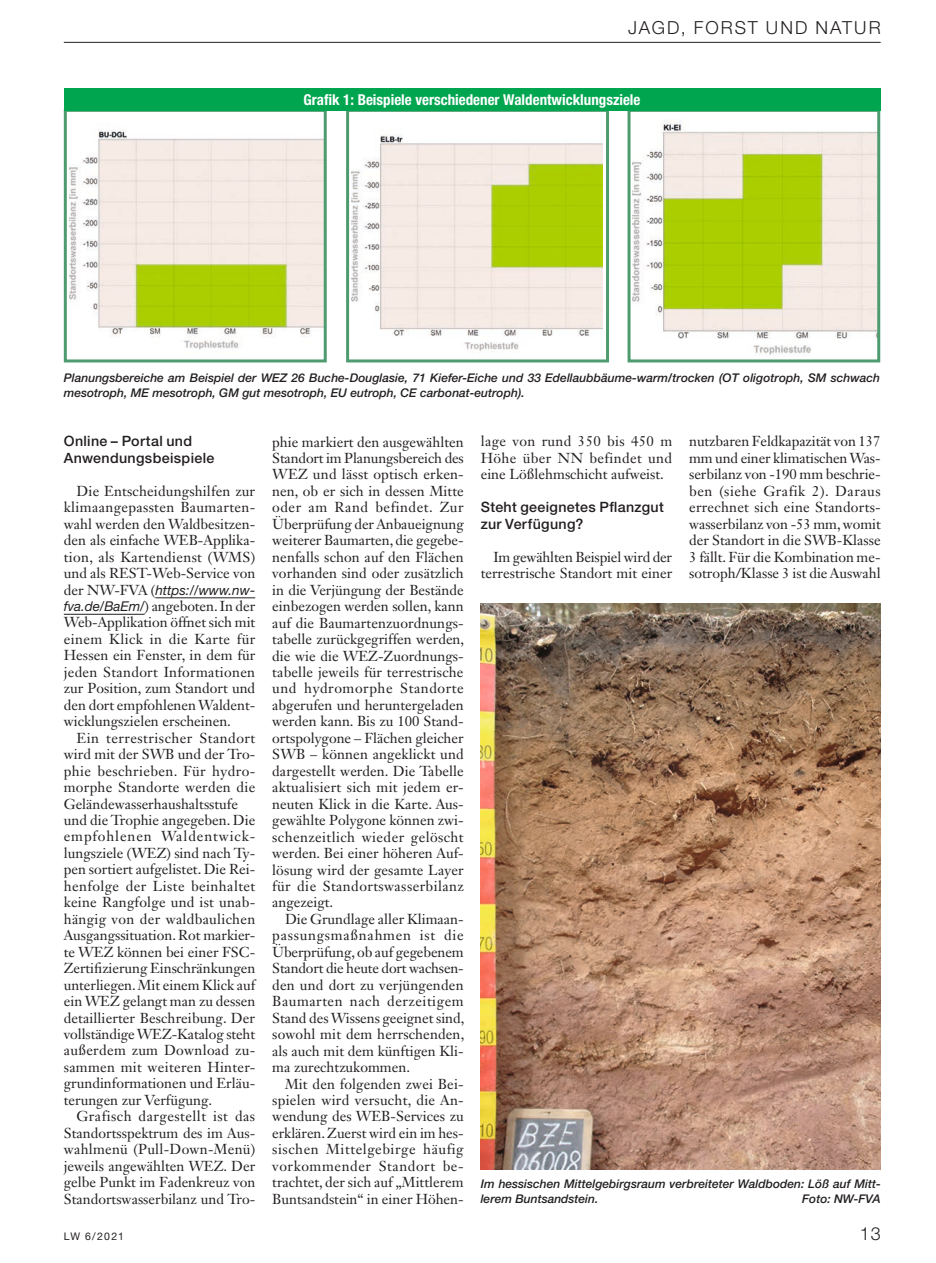
<style>
.page{position:relative;width:936px;height:1263px;background:#fff}
.page>*{position:absolute;margin:0;border:0;box-sizing:border-box;transform-origin:0 0}
.t1{font:300 18px "Helvetica Neue LT Std";letter-spacing:.11em;color:#231f20}
.Tabelle_Head{font:700 condensed 15px "Helvetica Neue LT Std";color:#fff}
.Grundschrift{font:14.25px/16.5px "Janson Text LT Std";color:#231f20;text-align:justify}
.Zwischenüberschrift{font:500 14.25px/16.5px "Helvetica Neue LT Std";letter-spacing:.025em;color:#231f20}
.Grundschrift-2{font:italic 13.5px "Helvetica Neue LT Std";color:#231f20}
.Bildunterschrift{font:italic 500 12px/15px "Helvetica Neue LT Std";color:#231f20}
.t2{font:10.5px "Helvetica Neue LT Std";letter-spacing:.11em;color:#231f20}
.s1{font-family:"Janson Text LT Std";font-style:normal;font-size:14.25px}
.s2{font-family:"Helvetica Neue LT Std";font-style:italic;font-size:13.5px}
</style>
<div class="page">
<hr style="left:64px;top:42px;width:816px;height:1px;background:#231f20">
<hr style="left:155px;top:597px;width:100px;height:1px;background:#231f20">
<hr style="left:64px;top:614px;width:81px;height:1px;background:#231f20">
<img style="left:69px;top:130px;width:254px;height:220px">
<div style="left:64px;top:109px;width:263px;height:253px;border:3px solid #4f9b70"></div>
<img style="left:352px;top:134px;width:250px;height:217px">
<div style="left:346px;top:109px;width:263px;height:253px;border:3px solid #4f9b70"></div>
<img style="left:632px;top:120px;width:244px;height:235px">
<div style="left:627px;top:109px;width:253px;height:253px;border:3px solid #4f9b70"></div>
<div style="left:64px;top:89px;width:816px;height:22px;background:#00a54f"></div>
<img style="left:480px;top:603px;width:400px;height:567px">
<p class="t1" style="left:628px;top:17px;width:254px">JAGD, FORST UND NATUR</p>
<p class="Tabelle_Head" style="left:303px;top:91px;width:338px">Grafik 1: Beispiele verschiedener Waldentwicklungsziele</p>
<p class="Bildunterschrift" style="left:64px;top:370px;width:817px">Planungsbereiche am Beispiel der WEZ 26 Buche-Douglasie, 71 Kiefer-Eiche und 33 Edellaubbäume-warm/trocken (OT oligotroph, SM schwach mesotroph, ME mesotroph, GM gut mesotroph, EU eutroph, CE carbonat-eutroph).</p>
<p class="Zwischenüberschrift" style="left:64px;top:433px;width:152px">Online – Portal und<br>Anwendungsbeispiele</p>
<p class="Grundschrift" style="left:64px;top:482px;width:193px;text-indent:13px">Die Entscheidungshilfen zur klimaangepassten Baumarten&shy;wahl werden den Waldbesitzen&shy;den als einfache WEB-Applika&shy;tion, als Kartendienst (WMS) und als REST-Web-Service von</p>
<p class="Grundschrift-2" style="left:64px;top:582px;width:193px"><span class="s1">der NW-FVA (</span>https://www.nw-</p>
<p class="Grundschrift" style="left:64px;top:598px;width:193px"><span class="s2">fva.de/BaEm/</span>) angeboten. In der Web-Applikation öffnet sich mit einem Klick in die Karte für Hessen ein Fenster, in dem für jeden Standort Informationen zur Position, zum Standort und den dort empfohlenen Waldent&shy;wicklungszielen erscheinen.</p>
<p class="Grundschrift" style="left:64px;top:729px;width:193px;text-align:left;text-indent:13px">Ein terrestrischer Standort wird mit der SWB und der Tro&shy;phie beschrieben. Für hydro&shy;morphe Standorte werden die<br>Geländewasserhaushaltsstufe und die Trophie angegeben. Die empfohlenen Waldentwick&shy;lungsziele (WEZ) sind nach Ty&shy;pen sortiert aufgelistet. Die Rei&shy;henfolge der Liste beinhaltet keine Rangfolge und ist unab&shy;hängig von der waldbaulichen<br>Ausgangssituation. Rot markier&shy;te WEZ können bei einer FSC-<br>Zertifizierung Einschränkungen unterliegen. Mit einem Klick auf ein WEZ gelangt man zu dessen detaillierter Beschreibung. Der vollständige WEZ-Katalog steht außerdem zum Download zu&shy;sammen mit weiteren Hinter&shy;grundinformationen und Erläu&shy;terungen zur Verfügung.</p>
<p class="Grundschrift" style="left:64px;top:1108px;width:193px;text-indent:13px">Grafisch dargestellt ist das Standortsspektrum des im Aus&shy;wahlmenü (Pull-Down-Menü) jeweils angewählten WEZ. Der gelbe Punkt im Fadenkreuz von Standortswasserbilanz und Tro-</p>
<p class="Grundschrift" style="left:272px;top:433px;width:193px">phie markiert den ausgewählten Standort im Planungsbereich des WEZ und lässt optisch erken&shy;nen, ob er sich in dessen Mitte oder am Rand befindet. Zur Überprüfung der Anbaueignung weiterer Baumarten, die gegebe&shy;nenfalls schon auf den Flächen vorhanden sind oder zusätzlich in die Verjüngung der Bestände einbezogen werden sollen, kann auf die Baumartenzuordnungs&shy;tabelle zurückgegriffen werden, die wie die WEZ-Zuordnungs&shy;tabelle jeweils für terrestrische und hydromorphe Standorte abgerufen und heruntergeladen werden kann. Bis zu 100 Stand&shy;ortspolygone – Flächen gleicher SWB – können angeklickt und dargestellt werden. Die Tabelle aktualisiert sich mit jedem er&shy;neuten Klick in die Karte. Aus&shy;gewählte Polygone können zwi&shy;schenzeitlich wieder gelöscht werden. Bei einer höheren Auf&shy;lösung wird der gesamte Layer für die Standortswasserbilanz angezeigt.</p>
<p class="Grundschrift" style="left:272px;top:910px;width:194px;text-indent:13px">Die Grundlage aller Klimaan&shy;passungsmaßnahmen ist die Überprüfung, ob auf gegebenem Standort die heute dort wachsen&shy;den und dort zu verjüngenden Baumarten nach derzeitigem Stand des Wissens geeignet sind, sowohl mit dem herrschenden, als auch mit dem künftigen Kli&shy;ma zurechtzukommen.</p>
<p class="Grundschrift" style="left:272px;top:1075px;width:193px;text-indent:13px">Mit den folgenden zwei Bei&shy;spielen wird versucht, die An&shy;wendung des WEB-Services zu erklären. Zuerst wird ein im hes&shy;sischen Mittelgebirge häufig vorkommender Standort be&shy;trachtet, der sich auf „Mittlerem Buntsandstein“ in einer Höhen-</p>
<p class="Grundschrift" style="left:480px;top:433px;width:193px">lage von rund 350 bis 450 m Höhe über NN befindet und eine Lößlehmschicht aufweist.</p>
<p class="Zwischenüberschrift" style="left:480px;top:499px;width:185px">Steht geeignetes Pflanzgut zur Verfügung?</p>
<p class="Grundschrift" style="left:480px;top:548px;width:193px;text-align:right">Im gewählten Beispiel wird der terrestrische Standort mit einer</p>
<p class="Grundschrift" style="left:689px;top:433px;width:193px">nutzbaren Feldkapazität von 137 mm und einer klimatischen Was&shy;serbilanz von -190 mm beschrie&shy;ben (siehe Grafik 2). Daraus errechnet sich eine Standorts&shy;wasserbilanz von -53 mm, womit der Standort in die SWB-Klasse 3 fällt. Für die Kombination me&shy;sotroph/Klasse 3 ist die Auswahl</p>
<p class="Bildunterschrift" style="left:480px;top:1175px;width:401px">Im hessischen Mittelgebirgsraum verbreiteter Waldboden: Löß auf Mitt&shy;lerem Buntsandstein.</p>
<p class="Bildunterschrift" style="left:802px;top:1190px;width:80px">Foto: NW-FVA</p>
<p class="t2" style="left:64px;top:1230px;width:62px">LW 6/2021</p>
<p class="t1" style="left:859px;top:1222px;width:22px">13</p>
</div>
